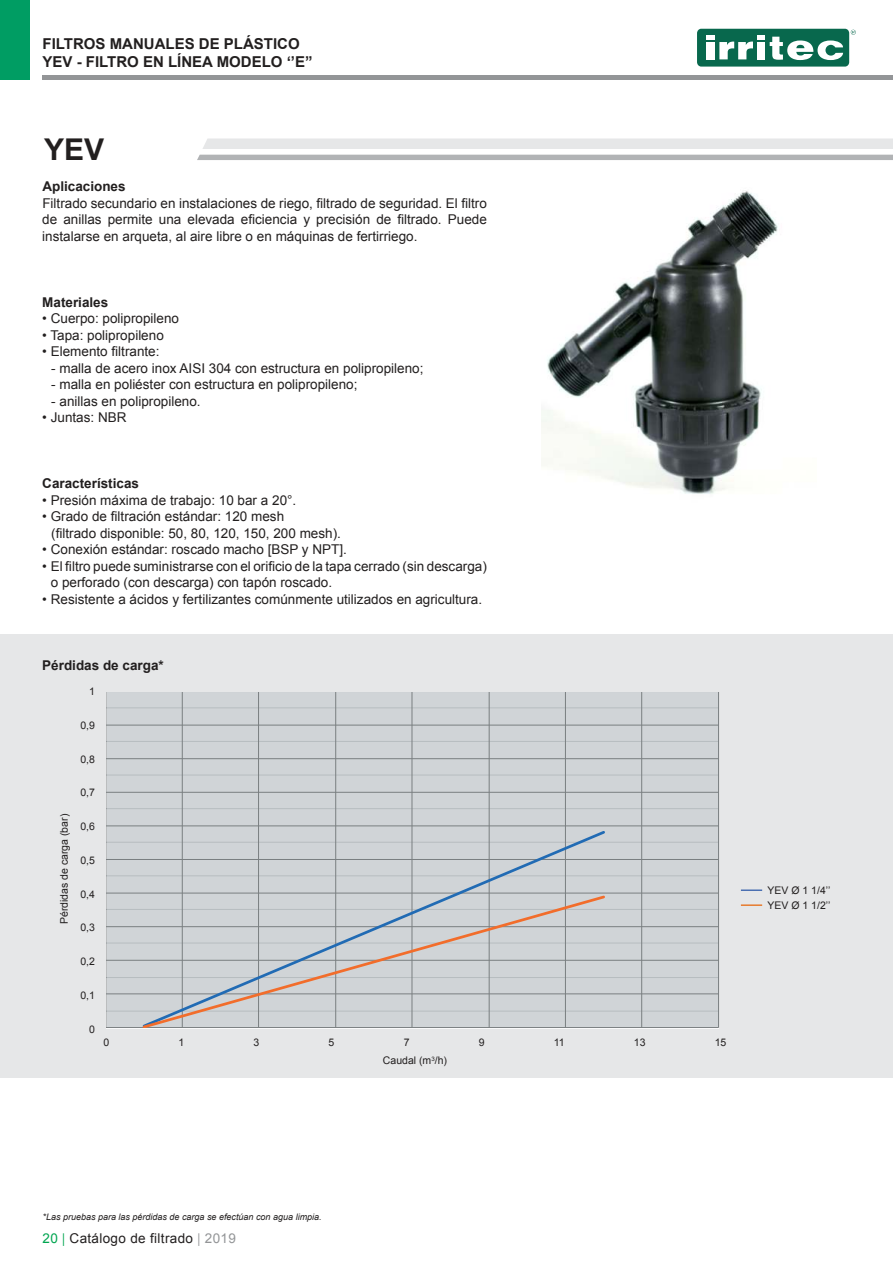
<style>
.page{position:relative;width:893px;height:1263px;background:#fff}
.page>*{position:absolute;margin:0;border:0;box-sizing:border-box;transform-origin:0 0}
.t1{font:700 30px "Arial";color:#221f1f}
.t2{font:700 15px/18px "Arial";color:#221f1f}
.t3{font:13.5px/16.5px "Arial";color:#221f1f}
.t4{font:700 13.5px "Arial";color:#221f1f}
.t5{font:13.5px "Arial";letter-spacing:.025em;color:#221f1f}
.t6{font:12.75px "Calibri";color:#000}
.t7{font:10.5px/15px "Arial";color:#221f1f}
.t8{font:italic 9px "Arial";color:#221f1f}
.s1{color:#00a550}
.s2{font-family:"Arial Narrow";color:#00a550}
.s3{font-family:"Arial Narrow";color:#939597}
.s4{color:#939597}
</style>
<div class="page">
<div style="left:697px;top:29px;width:152px;height:38px;background:#08684d;border-radius:4px"></div>
<div style="left:706px;top:42px;width:9px;height:17px;background:#fff"></div>
<svg style="left:719px;top:42px;width:34px;height:17px"></svg>
<div style="left:706px;top:35px;width:9px;height:5px;background:#fff"></div>
<div style="left:757px;top:42px;width:8px;height:17px;background:#fff"></div>
<div style="left:757px;top:35px;width:8px;height:5px;background:#fff"></div>
<svg style="left:770px;top:37px;width:73px;height:23px"></svg>
<svg style="left:851px;top:30px;width:5px;height:5px"></svg>
<div style="left:43px;top:75px;width:850px;height:5px;background:#939597"></div>
<div style="left:0;top:0;width:30px;height:80px;background:#009d63"></div>
<img style="left:541px;top:191px;width:237px;height:303px">
<svg style="left:197px;top:138px;width:696px;height:22px"></svg>
<div style="left:0;top:634px;width:893px;height:444px;background:#e6e7e8"></div>
<hr style="left:741px;top:889px;width:21px;height:2px;background:#4b70b2">
<hr style="left:741px;top:904px;width:21px;height:2px;background:#e77b2d">
<svg style="left:107px;top:692px;width:612px;height:336px;background:#cbcfd2"></svg>
<p class="t2" style="left:43px;top:36px;width:272px">FILTROS MANUALES DE PLÁSTICO<br>YEV - FILTRO EN LÍNEA MODELO ‘’E’’</p>
<h1 class="t1" style="left:44px;top:138px;width:62px">YEV</h1>
<p class="t4" style="left:42px;top:181px;width:85px">Aplicaciones</p>
<p class="t3" style="left:42px;top:195px;width:446px;text-align:justify">Filtrado secundario en instalaciones de riego, filtrado de seguridad. El filtro de anillas permite una elevada eficiencia y precisión de filtrado. Puede instalarse en arqueta, al aire libre o en máquinas de fertirriego.</p>
<p class="t4" style="left:42px;top:296px;width:68px">Materiales</p>
<p class="t3" style="left:42px;top:311px;width:138px">• Cuerpo: polipropileno</p>
<p class="t3" style="left:42px;top:328px;width:123px">• Tapa: polipropileno</p>
<p class="t3" style="left:42px;top:343px;width:119px">• Elemento filtrante:</p>
<p class="t3" style="left:51px;top:361px;width:374px">- malla de acero inox AISI 304 con estructura en polipropileno;</p>
<p class="t3" style="left:51px;top:377px;width:308px">- malla en poliéster con estructura en polipropileno;</p>
<p class="t3" style="left:51px;top:393px;width:151px">- anillas en polipropileno.</p>
<p class="t3" style="left:42px;top:410px;width:86px">• Juntas: NBR</p>
<p class="t4" style="left:42px;top:478px;width:98px">Características</p>
<p class="t3" style="left:42px;top:493px;width:256px">• Presión máxima de trabajo: 10 bar a 20°.</p>
<p class="t3" style="left:51px;top:509px;width:291px;text-indent:-9px">• Grado de filtración estándar: 120 mesh<br>(filtrado disponible: 50, 80, 120, 150, 200 mesh).</p>
<p class="t3" style="left:42px;top:542px;width:306px">• Conexión estándar: roscado macho [BSP y NPT].</p>
<p class="t3" style="left:51px;top:559px;width:438px;text-indent:-9px">• El filtro puede suministrarse con el orificio de la tapa cerrado (sin descarga) o perforado (con descarga) con tapón roscado.</p>
<p class="t3" style="left:42px;top:592px;width:441px">• Resistente a ácidos y fertilizantes comúnmente utilizados en agricultura.</p>
<p class="t4" style="left:42px;top:659px;width:123px">Pérdidas de carga*</p>
<p class="t7" style="left:89px;top:685px;width:7px">1</p>
<p class="t7" style="left:80px;top:718px;width:16px">0,9</p>
<p class="t7" style="left:80px;top:751px;width:16px">0,8</p>
<p class="t7" style="left:80px;top:785px;width:16px">0,7</p>
<p class="t7" style="left:80px;top:819px;width:16px">0,6</p>
<p class="t7" style="left:80px;top:853px;width:16px">0,5</p>
<p class="t7" style="left:80px;top:886px;width:16px">0,4</p>
<p class="t7" style="left:80px;top:920px;width:16px">0,3</p>
<p class="t7" style="left:80px;top:954px;width:16px">0,2</p>
<p class="t7" style="left:80px;top:988px;width:16px">0,1</p>
<p class="t7" style="left:89px;top:1022px;width:7px">0</p>
<p class="t7" style="left:103px;top:1035px;width:7px">0</p>
<p class="t7" style="left:179px;top:1035px;width:7px">1</p>
<p class="t7" style="left:254px;top:1035px;width:7px">3</p>
<p class="t7" style="left:329px;top:1035px;width:7px">5</p>
<p class="t7" style="left:404px;top:1035px;width:7px">7</p>
<p class="t7" style="left:479px;top:1035px;width:7px">9</p>
<p class="t7" style="left:554px;top:1035px;width:12px">11</p>
<p class="t7" style="left:634px;top:1035px;width:13px">13</p>
<p class="t7" style="left:715px;top:1035px;width:13px">15</p>
<p class="t7" style="left:57px;top:924px;width:112px;rotate:-90deg">Pérdidas de carga (bar)</p>
<p class="t6" style="left:101px;top:1036px;width:12px">--‐1</p>
<p class="t6" style="left:179px;top:1036px;width:8px">1</p>
<p class="t6" style="left:256px;top:1036px;width:8px">3</p>
<p class="t6" style="left:332px;top:1036px;width:8px">5</p>
<p class="t6" style="left:559px;top:1036px;width:14px">11</p>
<p class="t6" style="left:635px;top:1036px;width:14px">13</p>
<p class="t6" style="left:712px;top:1036px;width:14px">15</p>
<p class="t7" style="left:383px;top:1054px;width:66px">Caudal (m<sup>3</sup>/h)</p>
<p class="t7" style="left:767px;top:884px;width:64px">YEV Ø 1 1/4’’<br>YEV Ø 1 1/2’’</p>
<p class="t8" style="left:43px;top:1214px;width:281px">*Las pruebas para las pérdidas de carga se efectúan con agua limpia.</p>
<p class="t5" style="left:43px;top:1233px;width:195px"><span class="s1">20</span> <span class="s2">|</span> Catálogo de filtrado <span class="s3">|</span> <span class="s4">2019</span></p>
</div>
